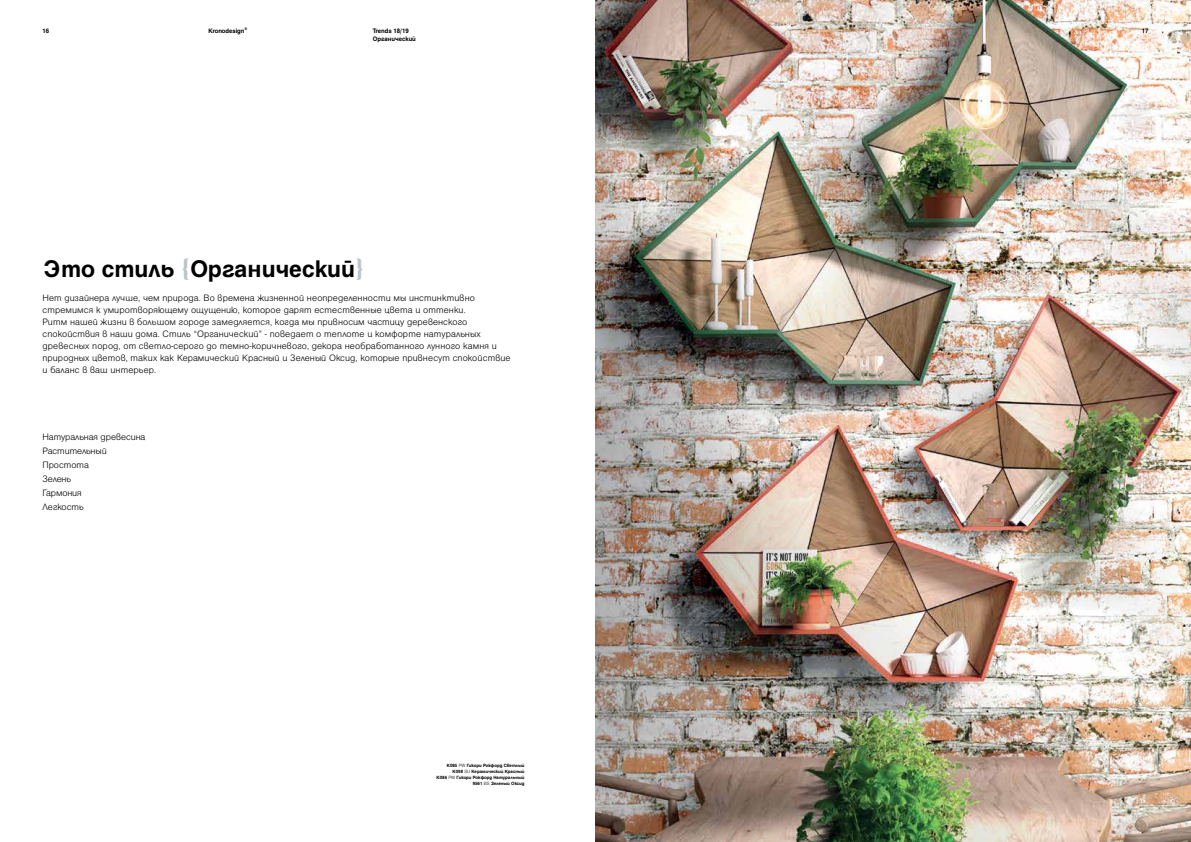
<style>
.page{position:relative;width:1191px;height:842px;background:#fff}
.page>*{position:absolute;margin:0;border:0;box-sizing:border-box;transform-origin:0 0}
.t1{font:700 26px "Helen Pro";color:#000}
.t2{font:300 10px/12px "Helen Pro";letter-spacing:.005em;color:#000}
.t3{font:700 7px/8.4px "Helen Pro";color:#000}
.t4{font:700 5px/6px "Helen Pro";color:#000;text-align:right}
.s1{color:#bbc4c7}
.s2{font-weight:300}
</style>
<div class="page">
<img style="left:595px;top:0;width:596px;height:842px">
<p class="t3" style="left:43px;top:26px;width:8px">16</p>
<p class="t3" style="left:208px;top:26px;width:40px">Kronodesign<sup>®</sup></p>
<p class="t3" style="left:373px;top:26px;width:45px">Trends 18/19<br>Органический</p>
<h1 class="t1" style="left:43px;top:252px;width:323px">Это стиль <span class="s1">{</span>Органический<span class="s1">}</span></h1>
<p class="t2" style="left:43px;top:292px;width:470px">Нет дизайнера лучше, чем природа. Во времена жизненной неопределенности мы инстинктивно стремимся к умиротворяющему ощущению, которое дарят естественные цвета и оттенки.<br>Ритм нашей жизни в большом городе замедляется, когда мы привносим частицу деревенского спокойствия в наши дома. Стиль “Органический” - поведает о теплоте и комфорте натуральных древесных пород, от светло-серого до темно-коричневого, декора необработанного лунного камня и природных цветов, таких как Керамический Красный и Зеленый Оксид, которые привнесут спокойствие и баланс в ваш интерьер.</p>
<p class="t2" style="left:43px;top:430px;width:104px;line-height:14px">Натуральная древесина<br>Растительный<br>Простота<br>Зелень<br>Гармония<br>Легкость</p>
<p class="t4" style="left:436px;top:762px;width:89px">K085 <span class="s2">PW</span> Гикори Рокфорд Светлый<br>K098 <span class="s2">SU</span> Керамический Красный<br>K086 <span class="s2">PW</span> Гикори Рокфорд Натуральный<br>9561 <span class="s2">BS</span> Зеленый Оксид</p>
<p class="t3" style="left:1141px;top:27px;width:8px">17</p>
</div>
